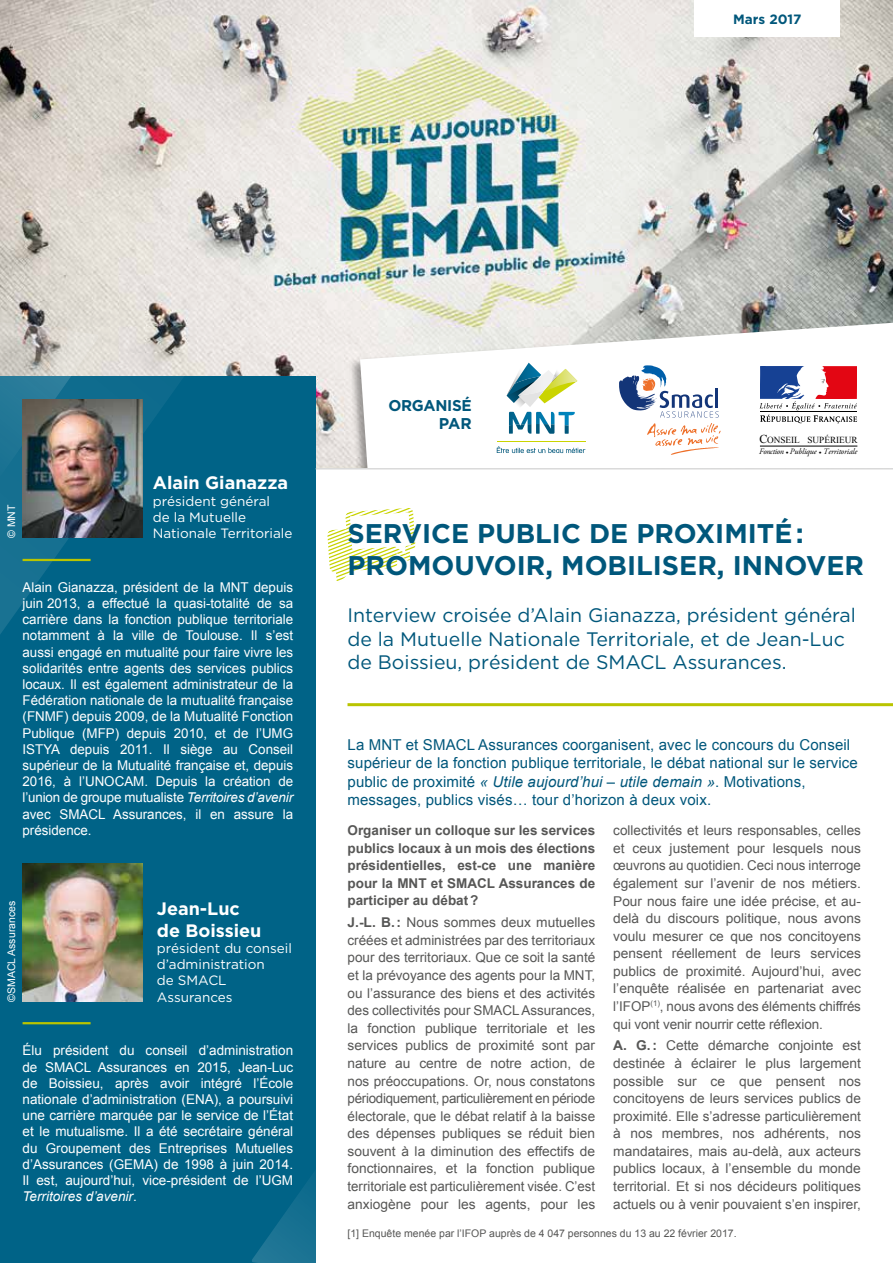
<style>
.page{position:relative;width:893px;height:1263px;background:#fff}
.page>*{position:absolute;margin:0;border:0;box-sizing:border-box;transform-origin:0 0}
.t1{font:700 27px/32.4px "Gotham";color:#00577b}
.t2{font:19.5px/23.4px "Gotham";color:#00577b}
.t3{font:700 18px/21.6px "Gotham";color:#fff}
.t4{font:700 15.6px/18.9px "Gotham";letter-spacing:-.02em;color:#00577b;text-align:right}
.t5{font:15px/18.3px "Arial";letter-spacing:.01em;color:#00577b}
.t6{font:13.5px/17.5px "Arial";color:#575756;text-align:justify}
.t7{font:13.5px/16.2px "Arial";color:#fff;text-align:justify}
.t8{font:700 13.5px/17.5px "Arial";color:#575756;text-align:justify}
.t9{font:13.5px/16.2px "Gotham";color:#fff}
.t10{font:700 13.5px "Gotham";color:#00577b}
.t11{font:10.5px "Arial";color:#575756}
.t12{font:10.5px "Arial";color:#fff}
.t13{font:9.3px "Times New Roman";color:#000}
.t14{font:italic 8.25px "Adobe Garamond Pro";letter-spacing:-.015em;color:#000}
.s1{font-style:italic}
.s2{font-size:12px}
.s3{font-size:7.2px}
.s4{font-weight:700}
</style>
<div class="page">
<img style="left:0;top:0;width:893px;height:468px">
<div style="left:0;top:376px;width:316px;height:887px;background:#006387"></div>
<svg style="left:0;top:184px;width:232px;height:450px"></svg>
<svg style="left:0;top:274px;width:99px;height:219px"></svg>
<svg style="left:252px;top:1178px;width:64px;height:85px"></svg>
<hr style="left:347px;top:703px;width:546px;height:3px;background:#b9c400">
<div style="left:349px;top:314px;width:544px;height:155px;background:#000;opacity:.35"></div>
<svg style="left:360px;top:323px;width:533px;height:145px"></svg>
<svg style="left:497px;top:446px;width:88px;height:7px"></svg>
<hr style="left:497px;top:441px;width:88px;height:1px;background:#cad400">
<svg style="left:507px;top:363px;width:70px;height:71px"></svg>
<svg style="left:619px;top:365px;width:102px;height:90px"></svg>
<svg style="left:759px;top:366px;width:98px;height:57px"></svg>
<hr style="left:760px;top:446px;width:97px;height:1px;background:#000">
<hr style="left:316px;top:468px;width:577px;height:1px;background:#dadada">
<div style="left:695px;top:0;width:145px;height:36px;background:#fff"></div>
<svg style="left:327px;top:508px;width:88px;height:73px"></svg>
<img style="left:23px;top:863px;width:119px;height:139px">
<hr style="left:23px;top:1022px;width:68px;height:2px;background:#b9c400">
<img style="left:23px;top:400px;width:119px;height:138px">
<hr style="left:23px;top:559px;width:68px;height:2px;background:#b9c400">
<svg style="left:540px;top:158px;width:108px;height:84px"></svg>
<p class="t10" style="left:733px;top:12px;width:70px">Mars 2017</p>
<p class="t12" style="left:5px;top:538px;width:35px;rotate:-90deg">© MNT</p>
<h3 class="t3" style="left:153px;top:472px;width:137px">Alain Gianazza</h3>
<p class="t9" style="left:153px;top:492px;width:141px">président général<br>de la Mutuelle<br>Nationale Territoriale</p>
<p class="t7" style="left:23px;top:579px;width:272px">Alain Gianazza, président de la MNT depuis juin 2013, a effectué la quasi-totalité de sa carrière dans la fonction publique territoriale notamment à la ville de Toulouse. Il s’est aussi engagé en mutualité pour faire vivre les solidarités entre agents des services publics locaux. Il est également administrateur de la Fédération nationale de la mutualité française (FNMF) depuis 2009, de la Mutualité Fonction Publique (MFP) depuis 2010, et de l’UMG ISTYA depuis 2011. Il siège au Conseil supérieur de la Mutualité française et, depuis 2016, à l’UNOCAM. Depuis la création de l’union de groupe mutualiste <span class="s1">Territoires d’avenir </span>avec SMACL Assurances, il en assure la présidence.</p>
<p class="t12" style="left:5px;top:1002px;width:102px;rotate:-90deg">©SMACL Assurances</p>
<h3 class="t3" style="left:157px;top:898px;width:106px">Jean-Luc de Boissieu</h3>
<p class="t9" style="left:157px;top:940px;width:137px">président du conseil d’administration<br>de SMACL<br>Assurances</p>
<p class="t7" style="left:23px;top:1043px;width:272px">Élu président du conseil d’administration de SMACL Assurances en 2015, Jean-Luc de Boissieu, après avoir intégré l’École nationale d’administration (ENA), a poursuivi une carrière marquée par le service de l’État et le mutualisme. Il a été secrétaire général du Groupement des Entreprises Mutuelles d’Assurances (GEMA) de 1998 à juin 2014.<br>Il est, aujourd’hui, vice-président de l’UGM <span class="s1">Territoires d’avenir</span>.</p>
<p class="t4" style="left:388px;top:395px;width:85px">ORGANISÉ<br>PAR</p>
<p class="t13" style="left:759px;top:434px;width:100px"><span class="s2">C</span>ONSEIL SUPÉRIEUR</p>
<p class="t14" style="left:759px;top:447px;width:100px">Fonction <span class="s3">•</span> Publique <span class="s3">•</span> Territoriale</p>
<h1 class="t1" style="left:347px;top:516px;width:518px">SERVICE PUBLIC DE PROXIMITÉ:<br>PROMOUVOIR, MOBILISER, INNOVER</h1>
<h2 class="t2" style="left:347px;top:603px;width:510px">Interview croisée d’Alain Gianazza, président général de la Mutuelle Nationale Territoriale, et de Jean-Luc de Boissieu, président de SMACL Assurances.</h2>
<p class="t5" style="left:347px;top:735px;width:512px">La MNT et SMACL Assurances coorganisent, avec le concours du Conseil supérieur de la fonction publique territoriale, le débat national sur le service public de proximité <span class="s1">« Utile aujourd’hui – utile demain »</span>. Motivations, messages, publics visés… tour d’horizon à deux voix.</p>
<p class="t8" style="left:347px;top:822px;width:249px">Organiser un colloque sur les services publics locaux à un mois des élections présidentielles, est-ce une manière pour la MNT et SMACL Assurances de participer au débat?</p>
<p class="t6" style="left:347px;top:914px;width:249px"><span class="s4">J.-L. B.:</span> Nous sommes deux mutuelles créées et administrées par des territoriaux pour des territoriaux. Que ce soit la santé et la prévoyance des agents pour la MNT, ou l’assurance des biens et des activités des collectivités pour SMACL Assurances, la fonction publique territoriale et les services publics de proximité sont par nature au centre de notre action, de nos préoccupations. Or, nous constatons périodiquement, particulièrement en période électorale, que le débat relatif à la baisse des dépenses publiques se réduit bien souvent à la diminution des effectifs de fonctionnaires, et la fonction publique territoriale est particulièrement visée. C’est anxiogène pour les agents, pour les</p>
<p class="t6" style="left:613px;top:822px;width:249px">collectivités et leurs responsables, celles et ceux justement pour lesquels nous œuvrons au quotidien. Ceci nous interroge également sur l’avenir de nos métiers.<br>Pour nous faire une idée précise, et au&shy;delà du discours politique, nous avons voulu mesurer ce que nos concitoyens pensent réellement de leurs services publics de proximité. Aujourd’hui, avec l’enquête réalisée en partenariat avec l’IFOP<sup>(1)</sup>, nous avons des éléments chiffrés qui vont venir nourrir cette réflexion.</p>
<p class="t6" style="left:613px;top:1037px;width:249px"><span class="s4">A. G.:</span> Cette démarche conjointe est destinée à éclairer le plus largement possible sur ce que pensent nos concitoyens de leurs services publics de proximité. Elle s’adresse particulièrement à nos membres, nos adhérents, nos mandataires, mais au-delà, aux acteurs publics locaux, à l’ensemble du monde territorial. Et si nos décideurs politiques actuels ou à venir pouvaient s’en inspirer,</p>
<p class="t11" style="left:347px;top:1226px;width:391px">[1] Enquête menée par l’IFOP auprès de 4 047 personnes du 13 au 22 février 2017.</p>
</div>
